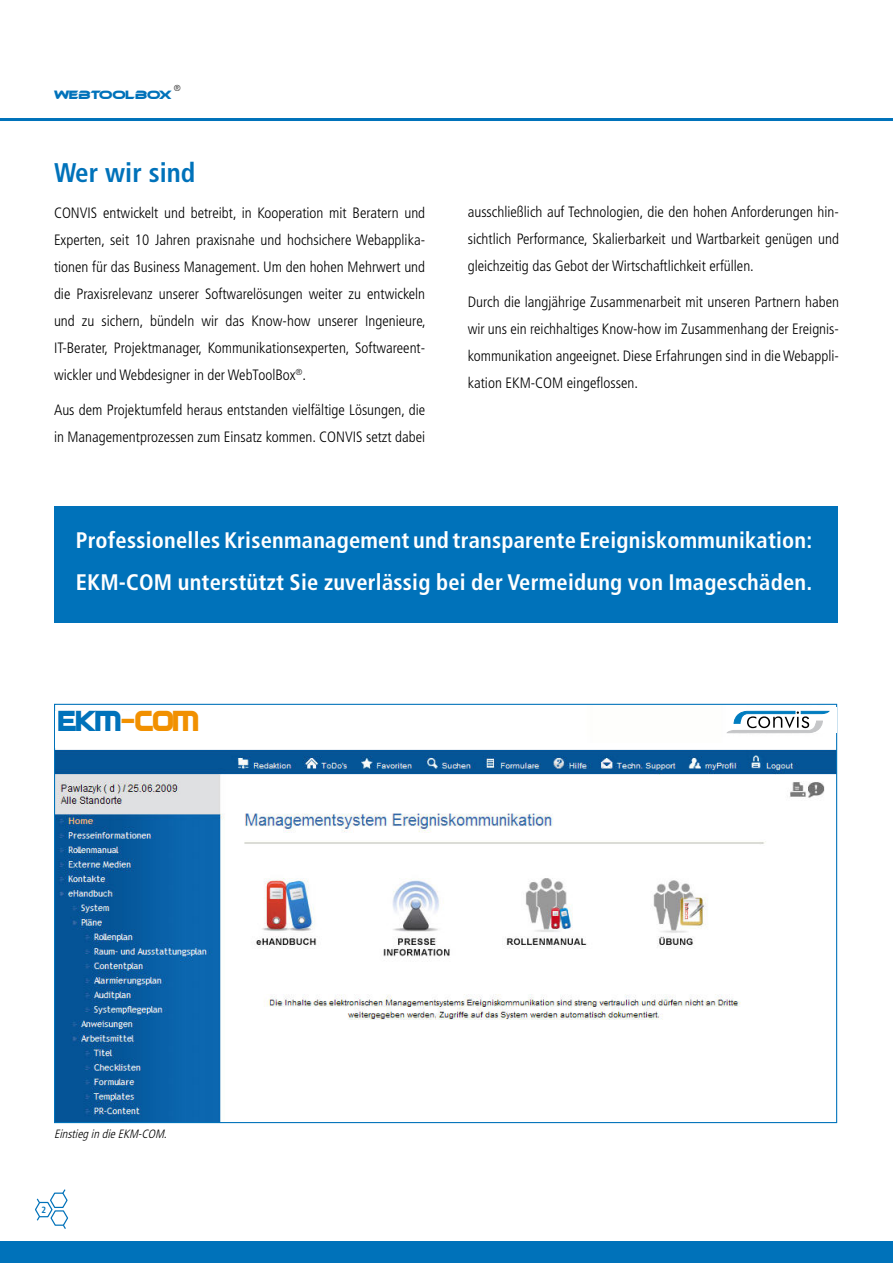
<style>
.page{position:relative;width:893px;height:1263px;background:#fff}
.page>*{position:absolute;margin:0;border:0;box-sizing:border-box;transform-origin:0 0}
.t1{font:30px "SF Automaton";color:#f19000}
.t2{font:700 condensed 27px "Frutiger";color:#0072ba}
.t3{font:700 condensed 22.5px/42.6px "Frutiger";letter-spacing:.01em;color:#fff}
.t4{font:300 condensed 15px/27px "Frutiger";color:#000;text-align:justify}
.t5{font:italic 300 condensed 12px "Frutiger";color:#000}
.t6{font:11.7px "Ethnocentric";color:#0072ba}
.t7{font:700 condensed 9px "Frutiger";color:#0072ba}
.t8{font:300 condensed 8.7px "Frutiger";color:#000}
.s1{color:#0072ba}
</style>
<div class="page">
<svg style="left:35px;top:1189px;width:33px;height:40px"></svg>
<img style="left:56px;top:710px;width:779px;height:411px">
<div style="left:54px;top:506px;width:783px;height:117px;background:#0072ba"></div>
<hr style="left:0;top:118px;width:893px;height:3px;background:#0072ba">
<div style="left:0;top:1241px;width:893px;height:22px;background:#0072ba"></div>
<svg style="left:727px;top:710px;width:108px;height:23px"></svg>
<svg style="left:727px;top:711px;width:102px;height:22px"></svg>
<div style="left:55px;top:711px;width:253px;height:36px;background:#fff"></div>
<p class="t8" style="left:174px;top:83px;width:8px">®</p>
<p class="t6" style="left:54px;top:88px;width:119px">WEBTOOLBOX</p>
<h2 class="t2" style="left:54px;top:157px;width:143px">Wer wir sind</h2>
<p class="t4" style="left:54px;top:199px;width:373px">CONVIS entwickelt und betreibt, in Kooperation mit Beratern und Experten, seit 10 Jahren praxisnahe und hochsichere Webapplika&shy;tionen für das Business Management. Um den hohen Mehrwert und die Praxisrelevanz unserer Softwarelösungen weiter zu entwickeln und zu sichern, bündeln wir das Know-how unserer Ingenieure, IT-Berater, Projektmanager, Kommunikationsexperten, Softwareent&shy;wickler und Webdesigner in der WebToolBox<sup>®</sup>.</p>
<p class="t4" style="left:54px;top:397px;width:373px">Aus dem Projektumfeld heraus entstanden vielfältige Lösungen, die in Managementprozessen zum Einsatz kommen. CONVIS setzt dabei</p>
<p class="t4" style="left:468px;top:199px;width:373px">ausschließlich auf Technologien, die den hohen Anforderungen hin&shy;sichtlich Performance, Skalierbarkeit und Wartbarkeit genügen und gleichzeitig das Gebot der Wirtschaftlichkeit erfüllen.</p>
<p class="t4" style="left:468px;top:288px;width:373px">Durch die langjährige Zusammenarbeit mit unseren Partnern haben wir uns ein reichhaltiges Know-how im Zusammenhang der Ereignis&shy;kommunikation angeeignet. Diese Erfahrungen sind in die Webappli&shy;kation EKM-COM eingeflossen.</p>
<h3 class="t3" style="left:76px;top:518px;width:738px">Professionelles Krisenmanagement und transparente Ereigniskommunikation:<br>EKM-COM unterstützt Sie zuverlässig bei der Vermeidung von Imageschäden.</h3>
<h1 class="t1" style="left:59px;top:703px;width:141px"><span class="s1">EKM</span>-COM</h1>
<p class="t5" style="left:54px;top:1127px;width:118px">EinstiegindieEKM-COM.</p>
<p class="t7" style="left:42px;top:1204px;width:6px">2</p>
</div>
